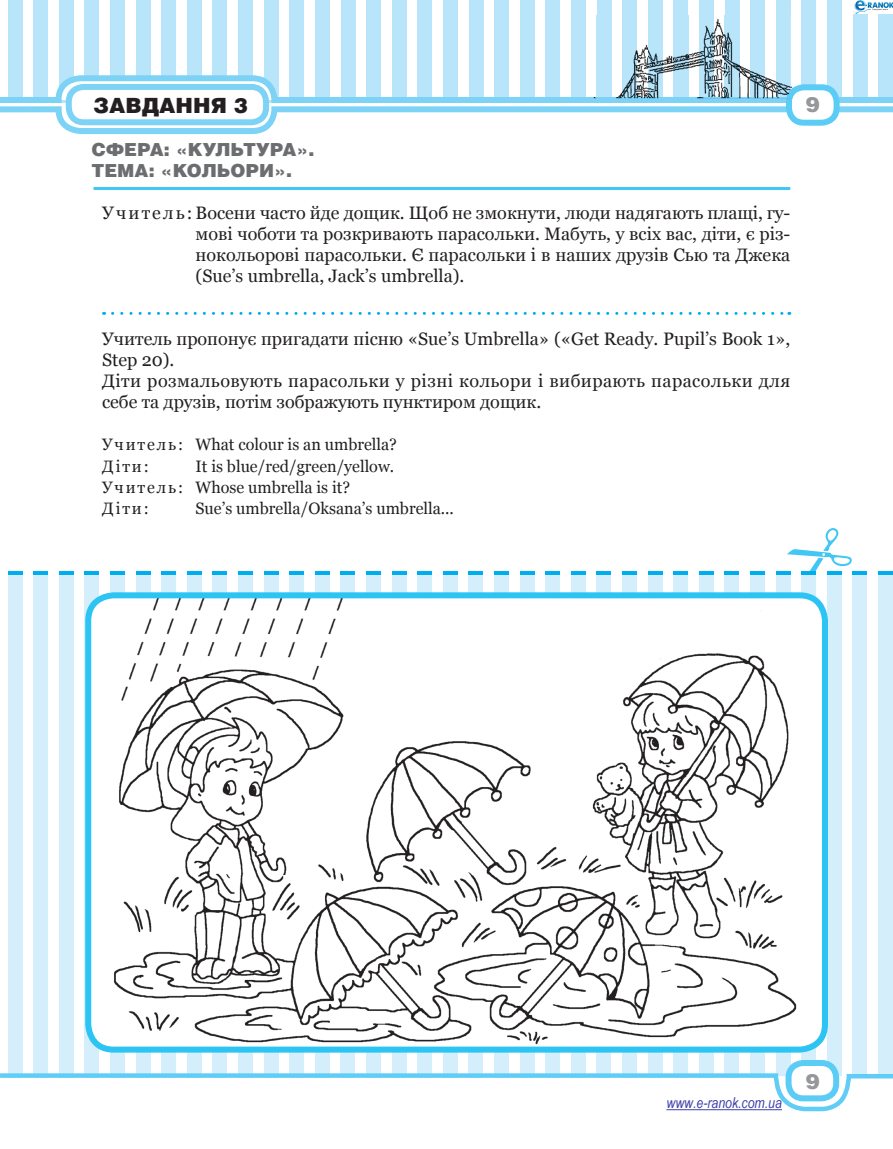
<style>
.page{position:relative;width:893px;height:1149px;background:#fff}
.page>*{position:absolute;margin:0;border:0;box-sizing:border-box;transform-origin:0 0}
.t1{font:900 21px "Helios";color:#231f20}
.t2{font:900 21px "Helios";color:#95979a}
.t3{font:18px/21px "Georgia";color:#231f20;text-align:justify}
.t4{font:900 18px/21.6px "Helios";color:#6c6d70}
.t5{font:16.5px/21px "Georgia";color:#231f20}
.t6{font:italic 15px "Arial Narrow";color:#4040ab}
</style>
<div class="page">
<svg style="left:787px;top:528px;width:65px;height:43px"></svg>
<div style="left:33px;top:0;width:15px;height:103px;background:#b9e5fa"></div>
<div style="left:8px;top:0;width:14px;height:103px;background:#b9e5fa"></div>
<div style="left:8px;top:570px;width:14px;height:507px;background:#d4effb"></div>
<div style="left:33px;top:570px;width:15px;height:507px;background:#d4effb"></div>
<div style="left:59px;top:570px;width:15px;height:507px;background:#d4effb"></div>
<div style="left:85px;top:570px;width:14px;height:507px;background:#d4effb"></div>
<div style="left:110px;top:570px;width:15px;height:507px;background:#d4effb"></div>
<div style="left:136px;top:570px;width:14px;height:507px;background:#d4effb"></div>
<div style="left:161px;top:570px;width:15px;height:507px;background:#d4effb"></div>
<div style="left:187px;top:570px;width:15px;height:507px;background:#d4effb"></div>
<div style="left:213px;top:570px;width:14px;height:507px;background:#d4effb"></div>
<div style="left:238px;top:570px;width:15px;height:507px;background:#d4effb"></div>
<div style="left:264px;top:570px;width:14px;height:507px;background:#d4effb"></div>
<div style="left:289px;top:570px;width:15px;height:507px;background:#d4effb"></div>
<div style="left:315px;top:570px;width:15px;height:507px;background:#d4effb"></div>
<div style="left:341px;top:570px;width:14px;height:507px;background:#d4effb"></div>
<div style="left:366px;top:570px;width:15px;height:507px;background:#d4effb"></div>
<div style="left:392px;top:570px;width:14px;height:507px;background:#d4effb"></div>
<div style="left:417px;top:570px;width:15px;height:507px;background:#d4effb"></div>
<div style="left:443px;top:570px;width:15px;height:507px;background:#d4effb"></div>
<div style="left:469px;top:570px;width:14px;height:507px;background:#d4effb"></div>
<div style="left:494px;top:570px;width:15px;height:507px;background:#d4effb"></div>
<div style="left:520px;top:570px;width:14px;height:507px;background:#d4effb"></div>
<div style="left:545px;top:570px;width:15px;height:507px;background:#d4effb"></div>
<div style="left:571px;top:570px;width:14px;height:507px;background:#d4effb"></div>
<div style="left:597px;top:570px;width:14px;height:507px;background:#d4effb"></div>
<div style="left:622px;top:570px;width:15px;height:507px;background:#d4effb"></div>
<div style="left:648px;top:570px;width:14px;height:507px;background:#d4effb"></div>
<div style="left:673px;top:570px;width:15px;height:507px;background:#d4effb"></div>
<div style="left:699px;top:570px;width:14px;height:507px;background:#d4effb"></div>
<div style="left:725px;top:570px;width:14px;height:507px;background:#d4effb"></div>
<div style="left:750px;top:570px;width:15px;height:507px;background:#d4effb"></div>
<div style="left:776px;top:570px;width:14px;height:507px;background:#d4effb"></div>
<div style="left:801px;top:570px;width:15px;height:507px;background:#d4effb"></div>
<div style="left:827px;top:570px;width:14px;height:507px;background:#d4effb"></div>
<div style="left:853px;top:570px;width:14px;height:507px;background:#d4effb"></div>
<div style="left:878px;top:570px;width:15px;height:507px;background:#d4effb"></div>
<div style="left:290px;top:0;width:14px;height:103px;background:#b9e5fa"></div>
<div style="left:264px;top:0;width:14px;height:103px;background:#b9e5fa"></div>
<div style="left:238px;top:0;width:15px;height:103px;background:#b9e5fa"></div>
<div style="left:213px;top:0;width:14px;height:103px;background:#b9e5fa"></div>
<div style="left:187px;top:0;width:15px;height:103px;background:#b9e5fa"></div>
<div style="left:162px;top:0;width:14px;height:103px;background:#b9e5fa"></div>
<div style="left:136px;top:0;width:14px;height:103px;background:#b9e5fa"></div>
<div style="left:110px;top:0;width:15px;height:103px;background:#b9e5fa"></div>
<div style="left:85px;top:0;width:14px;height:103px;background:#b9e5fa"></div>
<div style="left:59px;top:0;width:15px;height:103px;background:#b9e5fa"></div>
<div style="left:315px;top:0;width:15px;height:103px;background:#b9e5fa"></div>
<div style="left:341px;top:0;width:14px;height:103px;background:#b9e5fa"></div>
<div style="left:366px;top:0;width:15px;height:103px;background:#b9e5fa"></div>
<div style="left:392px;top:0;width:14px;height:103px;background:#b9e5fa"></div>
<div style="left:418px;top:0;width:14px;height:103px;background:#b9e5fa"></div>
<div style="left:443px;top:0;width:15px;height:103px;background:#b9e5fa"></div>
<div style="left:469px;top:0;width:14px;height:103px;background:#b9e5fa"></div>
<div style="left:494px;top:0;width:15px;height:103px;background:#b9e5fa"></div>
<div style="left:520px;top:0;width:14px;height:103px;background:#b9e5fa"></div>
<div style="left:546px;top:0;width:14px;height:103px;background:#b9e5fa"></div>
<div style="left:571px;top:0;width:15px;height:103px;background:#b9e5fa"></div>
<div style="left:597px;top:0;width:14px;height:103px;background:#b9e5fa"></div>
<div style="left:622px;top:0;width:15px;height:103px;background:#b9e5fa"></div>
<div style="left:648px;top:0;width:14px;height:103px;background:#b9e5fa"></div>
<div style="left:674px;top:0;width:14px;height:103px;background:#b9e5fa"></div>
<div style="left:699px;top:0;width:15px;height:103px;background:#b9e5fa"></div>
<div style="left:725px;top:0;width:14px;height:103px;background:#b9e5fa"></div>
<div style="left:750px;top:0;width:15px;height:103px;background:#b9e5fa"></div>
<div style="left:776px;top:0;width:14px;height:103px;background:#b9e5fa"></div>
<div style="left:802px;top:0;width:14px;height:103px;background:#b9e5fa"></div>
<div style="left:827px;top:0;width:15px;height:103px;background:#b9e5fa"></div>
<div style="left:853px;top:0;width:14px;height:103px;background:#b9e5fa"></div>
<div style="left:878px;top:0;width:15px;height:103px;background:#b9e5fa"></div>
<svg style="left:33px;top:570px;width:15px;height:4px"></svg>
<svg style="left:8px;top:570px;width:14px;height:4px"></svg>
<svg style="left:59px;top:570px;width:15px;height:4px"></svg>
<svg style="left:85px;top:570px;width:14px;height:4px"></svg>
<svg style="left:110px;top:570px;width:15px;height:4px"></svg>
<svg style="left:136px;top:570px;width:14px;height:4px"></svg>
<svg style="left:161px;top:570px;width:15px;height:4px"></svg>
<svg style="left:187px;top:570px;width:15px;height:4px"></svg>
<svg style="left:213px;top:570px;width:14px;height:4px"></svg>
<svg style="left:238px;top:570px;width:15px;height:4px"></svg>
<svg style="left:264px;top:570px;width:14px;height:4px"></svg>
<svg style="left:289px;top:570px;width:15px;height:4px"></svg>
<svg style="left:315px;top:570px;width:15px;height:4px"></svg>
<svg style="left:341px;top:570px;width:14px;height:4px"></svg>
<svg style="left:366px;top:570px;width:15px;height:4px"></svg>
<svg style="left:392px;top:570px;width:14px;height:4px"></svg>
<svg style="left:417px;top:570px;width:15px;height:4px"></svg>
<svg style="left:443px;top:570px;width:15px;height:4px"></svg>
<svg style="left:469px;top:570px;width:14px;height:4px"></svg>
<svg style="left:494px;top:570px;width:15px;height:4px"></svg>
<svg style="left:520px;top:570px;width:14px;height:4px"></svg>
<svg style="left:545px;top:570px;width:15px;height:4px"></svg>
<svg style="left:571px;top:570px;width:14px;height:4px"></svg>
<svg style="left:597px;top:570px;width:14px;height:4px"></svg>
<svg style="left:622px;top:570px;width:15px;height:4px"></svg>
<svg style="left:648px;top:570px;width:14px;height:4px"></svg>
<svg style="left:673px;top:570px;width:15px;height:4px"></svg>
<svg style="left:699px;top:570px;width:14px;height:4px"></svg>
<svg style="left:725px;top:570px;width:14px;height:4px"></svg>
<svg style="left:750px;top:570px;width:15px;height:4px"></svg>
<svg style="left:776px;top:570px;width:14px;height:4px"></svg>
<svg style="left:801px;top:570px;width:15px;height:4px"></svg>
<svg style="left:827px;top:570px;width:14px;height:4px"></svg>
<svg style="left:853px;top:570px;width:14px;height:4px"></svg>
<svg style="left:878px;top:570px;width:15px;height:4px"></svg>
<svg style="left:0;top:1070px;width:893px;height:42px"></svg>
<div style="left:788px;top:1062px;width:48px;height:35px;background:#fff;border-radius:15px"></div>
<div style="left:785px;top:1059px;width:54px;height:41px;border:6px solid #5accf5;border-radius:15px"></div>
<img style="left:596px;top:15px;width:195px;height:60px">
<img style="left:597px;top:15px;width:14px;height:60px">
<img style="left:622px;top:15px;width:15px;height:60px">
<img style="left:648px;top:15px;width:14px;height:60px">
<img style="left:674px;top:15px;width:14px;height:60px">
<img style="left:699px;top:15px;width:15px;height:60px">
<img style="left:725px;top:15px;width:14px;height:60px">
<img style="left:750px;top:15px;width:15px;height:60px">
<img style="left:776px;top:15px;width:14px;height:60px">
<svg style="left:0;top:75px;width:893px;height:59px"></svg>
<div style="left:88px;top:595px;width:737px;height:454px;background:#fff;border-radius:26px"></div>
<img style="left:114px;top:599px;width:683px;height:446px">
<div style="left:85px;top:592px;width:743px;height:460px;border:6px solid #2bc4f3;border-radius:26px"></div>
<hr style="left:94px;top:187px;width:696px;height:3px;background:#40c7f4">
<svg style="left:113px;top:312px;width:677px;height:3px"></svg>
<img style="left:853px;top:0;width:40px;height:14px">
<hr style="left:666px;top:1109px;width:116px;height:1px;background:#4040ab">
<p class="t1" style="left:94px;top:92px;width:156px">ЗАВДАННЯ 3</p>
<p class="t4" style="left:91px;top:137px;width:225px">СФЕРА: «КУЛЬТУРА».<br>ТЕМА: «КОЛЬОРИ».</p>
<p class="t3" style="left:196px;top:202px;width:596px;text-indent:-94px">Учитель: Восени часто йде дощик. Щоб не змокнути, люди надягають плащі, гу&shy;мові чоботи та розкривають парасольки. Мабуть, у всіх вас, діти, є різ&shy;нокольорові парасольки. Є парасольки і в наших друзів Сью та Джека (Sue’s umbrella, Jack’s umbrella).</p>
<p class="t2" style="left:806px;top:91px;width:16px">9</p>
<p class="t3" style="left:102px;top:328px;width:690px;text-align:left">Учитель пропонує пригадати пісню «Sue’s Umbrella» («Get Ready. Pupil’s Book 1», Step 20).<br>Діти розмальовують парасольки у різні кольори і вибирають парасольки для себе та друзів, потім зображують пунктиром дощик.</p>
<p class="t5" style="left:102px;top:434px;width:296px">Учитель: What colour is an umbrella?<br>Діти:</p>
<p class="t5" style="left:102px;top:455px;width:294px;text-indent:94px">It is blue/red/green/yellow.<br>Учитель: Whose umbrella is it?<br>Діти:</p>
<p class="t5" style="left:196px;top:497px;width:260px">Sue’s umbrella/Oksana’s umbrella...</p>
<p class="t6" style="left:666px;top:1092px;width:117px">www.e-ranok.com.ua</p>
<p class="t2" style="left:806px;top:1067px;width:16px">9</p>
</div>
